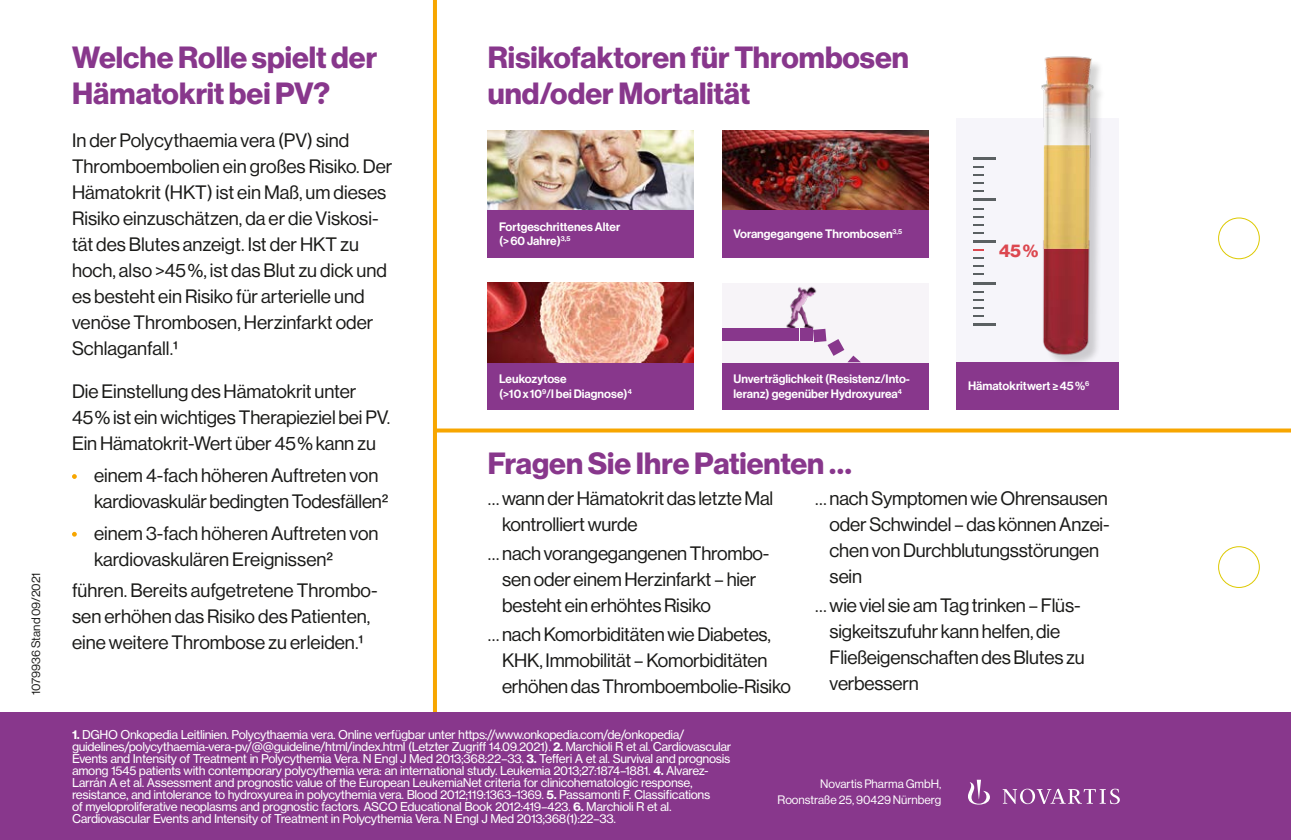
<style>
.page{position:relative;width:1291px;height:840px;background:#fff}
.page>*{position:absolute;margin:0;border:0;box-sizing:border-box;transform-origin:0 0}
.t1{font:700 30px/36px "Volta Modern Display 75";color:#88378c}
.t2{font:19px/26px "Volta Modern Display 55 Roman";letter-spacing:-.01em;color:#1a1a18}
.t3{font:700 18px "Volta Modern Display 75";color:#dc474f}
.t4{font:12px/12px "Volta Modern Text 55 Roman";letter-spacing:-.03em;color:#fff}
.t5{font:500 12px/14.4px "Volta Modern Display 65";color:#fff}
.t6{font:12px/16px "Volta Modern Display 55 Roman";color:#fff;text-align:right}
.t7{font:12px "Volta Modern Display 55 Roman";color:#1a1a18}
.s1{font-family:"Volta Modern Text 75";font-weight:700}
</style>
<div class="page">
<hr style="left:433px;top:0;width:4px;height:749px;background:#f7a600">
<div style="left:0;top:711px;width:1291px;height:128px;background:#88378c"></div>
<div style="left:956px;top:118px;width:163px;height:284px;background:#f6f5fa"></div>
<svg style="left:968px;top:779px;width:151px;height:25px"></svg>
<img style="left:488px;top:130px;width:206px;height:80px">
<div style="left:488px;top:210px;width:206px;height:47px;background:#88378c"></div>
<div style="left:488px;top:362px;width:206px;height:48px;background:#88378c"></div>
<div style="left:722px;top:210px;width:206px;height:47px;background:#88378c"></div>
<div style="left:722px;top:362px;width:206px;height:48px;background:#88378c"></div>
<div style="left:956px;top:362px;width:163px;height:48px;background:#88378c"></div>
<img style="left:722px;top:130px;width:206px;height:80px">
<div style="left:722px;top:283px;width:206px;height:79px;background:#f7f4f8"></div>
<img style="left:786px;top:286px;width:31px;height:49px">
<div style="left:800px;top:328px;width:12px;height:13px;background:#88378c"></div>
<div style="left:787px;top:328px;width:12px;height:13px;background:#88378c"></div>
<div style="left:773px;top:328px;width:13px;height:13px;background:#88378c"></div>
<div style="left:760px;top:328px;width:13px;height:13px;background:#88378c"></div>
<div style="left:747px;top:328px;width:13px;height:13px;background:#88378c"></div>
<div style="left:734px;top:328px;width:13px;height:13px;background:#88378c"></div>
<div style="left:722px;top:328px;width:11px;height:13px;background:#88378c"></div>
<svg style="left:813px;top:328px;width:48px;height:34px"></svg>
<img style="left:488px;top:283px;width:206px;height:79px">
<hr style="left:973px;top:323px;width:23px;height:2px;background:#5b6062">
<hr style="left:973px;top:240px;width:22px;height:2px;background:#5b6062">
<hr style="left:973px;top:199px;width:23px;height:2px;background:#5b6062">
<hr style="left:973px;top:157px;width:23px;height:2px;background:#5b6062">
<svg style="left:973px;top:174px;width:11px;height:2px"></svg>
<svg style="left:973px;top:182px;width:11px;height:2px"></svg>
<hr style="left:973px;top:282px;width:23px;height:2px;background:#5b6062">
<svg style="left:973px;top:257px;width:11px;height:2px"></svg>
<svg style="left:973px;top:265px;width:11px;height:2px"></svg>
<svg style="left:973px;top:249px;width:11px;height:2px"></svg>
<svg style="left:437px;top:428px;width:854px;height:4px;background:#f8b120"></svg>
<img style="left:1041px;top:56px;width:60px;height:89px">
<img style="left:1043px;top:248px;width:55px;height:114px">
<img style="left:1043px;top:145px;width:56px;height:103px">
<svg style="left:72px;top:474px;width:5px;height:4px"></svg>
<svg style="left:72px;top:531px;width:5px;height:5px"></svg>
<div style="left:1218px;top:218px;width:41px;height:41px;border:1px solid #ddc900;border-radius:50%"></div>
<div style="left:1218px;top:546px;width:41px;height:41px;border:1px solid #ddc900;border-radius:50%"></div>
<p class="t7" style="left:29px;top:694px;width:124px;rotate:-90deg">1079936 Stand 09/2021</p>
<h1 class="t1" style="left:72px;top:39px;width:307px">Welche Rolle spielt der<br>Hämatokrit bei PV?</h1>
<p class="t2" style="left:72px;top:127px;width:322px">In der Polycythaemia vera (PV) sind Thromboembolien ein großes Risiko. Der Hämatokrit (HKT) ist ein Maß, um dieses Risiko einzuschätzen, da er die Viskosi&shy;tät des Blutes anzeigt. Ist der HKT zu hoch, also &gt;45 %, ist das Blut zu dick und es besteht ein Risiko für arterielle und venöse Thrombosen, Herzinfarkt oder Schlaganfall.1</p>
<p class="t2" style="left:72px;top:378px;width:320px">Die Einstellung des Hämatokrit unter<br>45 % ist ein wichtiges Therapieziel bei PV.<br>Ein Hämatokrit-Wert über 45 % kann zu</p>
<p class="t2" style="left:94px;top:461px;width:296px">einem 4-fach höheren Auftreten von kardiovaskulär bedingten Todesfällen2</p>
<p class="t2" style="left:94px;top:519px;width:286px">einem 3-fach höheren Auftreten von kardiovaskulären Ereignissen2</p>
<p class="t2" style="left:72px;top:577px;width:307px">führen. Bereits aufgetretene Thrombo&shy;sen erhöhen das Risiko des Patienten, eine weitere Thrombose zu erleiden.1</p>
<h1 class="t1" style="left:488px;top:39px;width:423px">Risikofaktoren für Thrombosen und/oder Mortalität</h1>
<p class="t5" style="left:499px;top:219px;width:123px">Fortgeschrittenes Alter (&gt; 60 Jahre)<sup>3,5</sup></p>
<p class="t5" style="left:733px;top:226px;width:170px">Vorangegangene Thrombosen<sup>3,5</sup></p>
<p class="t3" style="left:999px;top:240px;width:41px">45 %</p>
<p class="t5" style="left:499px;top:372px;width:134px">Leukozytose<br>(&gt;10 x 10<sup>9</sup>/l bei Diagnose)<sup>4</sup></p>
<p class="t5" style="left:733px;top:372px;width:178px">Unverträglichkeit (Resistenz/Into&shy;leranz) gegenüber Hydroxyurea<sup>4</sup></p>
<p class="t5" style="left:968px;top:379px;width:123px">Hämatokritwert ≥ 45 %<sup>6</sup></p>
<h1 class="t1" style="left:488px;top:445px;width:365px">Fragen Sie Ihre Patienten …</h1>
<p class="t2" style="left:502px;top:485px;width:273px;text-indent:-14px">… wann der Hämatokrit das letzte Mal kontrolliert wurde</p>
<p class="t2" style="left:502px;top:540px;width:269px;text-indent:-15px">… nach vorangegangenen Thrombo&shy;sen oder einem Herzinfarkt – hier besteht ein erhöhtes Risiko</p>
<p class="t2" style="left:502px;top:621px;width:290px;text-indent:-14px">… nach Komorbiditäten wie Diabetes,<br>KHK, Immobilität – Komorbiditäten erhöhen das Thromboembolie-Risiko</p>
<p class="t2" style="left:829px;top:485px;width:281px;text-indent:-14px">… nach Symptomen wie Ohrensausen oder Schwindel – das können Anzei&shy;chen von Durchblutungsstörungen sein</p>
<p class="t2" style="left:829px;top:592px;width:257px;text-indent:-14px">… wie viel sie am Tag trinken – Flüs&shy;sigkeitszufuhr kann helfen, die<br>Fließeigenschaften des Blutes zu verbessern</p>
<p class="t4" style="left:72px;top:727px;width:661px"><span class="s1">1.</span> DGHO Onkopedia Leitlinien. Polycythaemia vera. Online verfügbar unter https://www.onkopedia.com/de/onkopedia/ guidelines/polycythaemia-vera-pv/@@guideline/html/index.html (Letzter Zugriff 14.09.2021). <span class="s1">2.</span> Marchioli R et al. Cardiovascular Events and Intensity of Treatment in Polycythemia Vera. N Engl J Med 2013;368:22–33. <span class="s1">3.</span> Tefferi A et al. Survival and prognosis among 1545 patients with contemporary polycythemia vera: an international study. Leukemia 2013;27:1874–1881. <span class="s1">4.</span> Alvarez-Larrán A et al. Assessment and prognostic value of the European LeukemiaNet criteria for clinicohematologic response, resistance, and intolerance to hydroxyurea in polycythemia vera. Blood 2012;119:1363–1369. <span class="s1">5.</span> Passamonti F. Classifications<br>of myeloproliferative neoplasms and prognostic factors. ASCO Educational Book 2012:419–423. <span class="s1">6.</span> Marchioli R et al.<br>Cardiovascular Events and Intensity of Treatment in Polycythemia Vera. N Engl J Med 2013;368(1):22–33.</p>
<p class="t6" style="left:777px;top:775px;width:165px">Novartis Pharma GmbH,<br>Roonstraße 25, 90429 Nürnberg</p>
</div>
